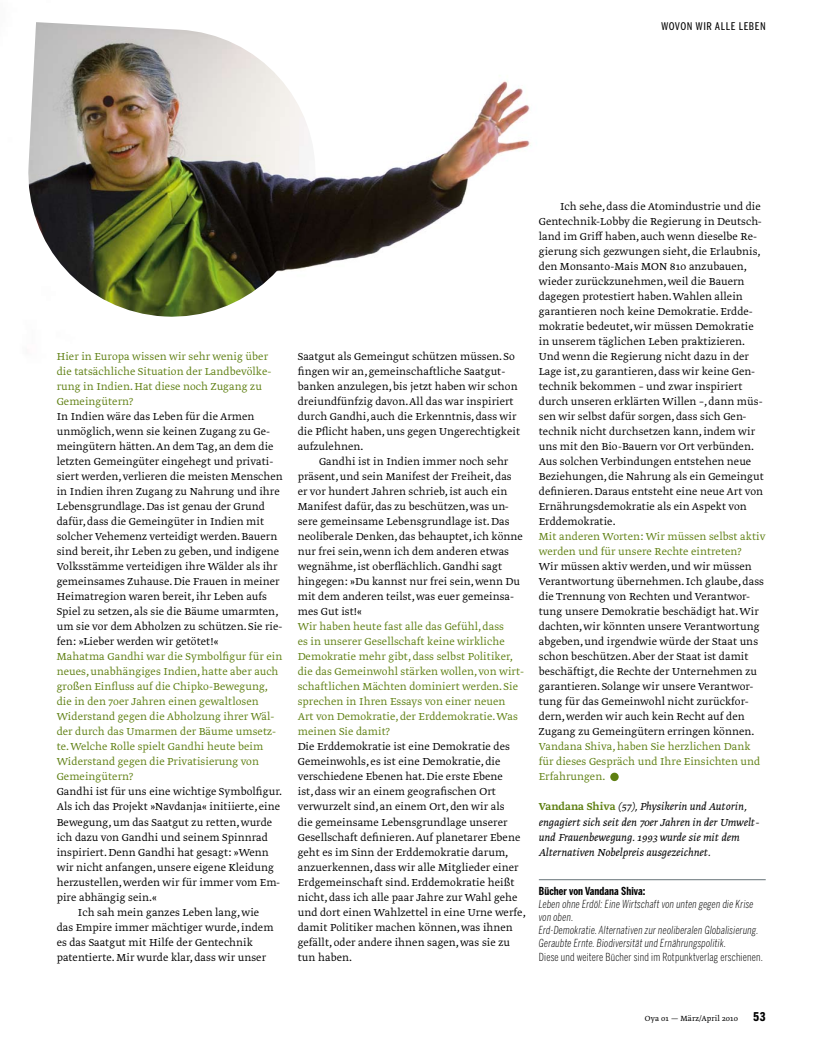
<style>
.page{position:relative;width:826px;height:1053px;background:#fff}
.page>*{position:absolute;margin:0;border:0;box-sizing:border-box;transform-origin:0 0}
.t1{font:13.12px "Benton Sans Comp Regular SC";letter-spacing:.04em;color:#000}
.t2{font:12px/15px "Greta Text Std Light Min";letter-spacing:.005em;color:#000}
.t3{font:12px/15px "Greta Text Std Light Min";letter-spacing:.005em;color:#5e7f11}
.t4{font:italic 300 12px/15px "Greta Text Std";letter-spacing:.005em;color:#000}
.t5{font:italic 300 11px/13.1px "Benton Sans Comp";letter-spacing:.02em;color:#000}
.t6{font:300 11px "Benton Sans Comp";letter-spacing:.02em;color:#000}
.t7{font:700 11px "Benton Sans Comp";letter-spacing:.01em;color:#000}
.t8{font:300 8.75px "Greta Text Std";letter-spacing:.015em;color:#000}
.s1{font-weight:500;font-style:normal;color:#5e7f11}
.s2{font-family:"Benton Sans Comp Bold SC";font-weight:400;font-size:15px}
</style>
<div class="page">
<img style="left:319px;top:80px;width:212px;height:185px">
<hr style="left:539px;top:879px;width:226px;height:1px;background:#677379">
<img style="left:28px;top:22px;width:291px;height:295px">
<div style="left:610px;top:772px;width:8px;height:9px;background:#5e7f11;border-radius:50%"></div>
<p class="t1" style="left:661px;top:18px;width:106px">WOVON WIR ALLE LEBEN</p>
<p class="t3" style="left:57px;top:350px;width:216px">Hier in Europa wissen wir sehr wenig über die tatsächliche Situation der Landbevölke&shy;rung in Indien. Hat diese noch Zugang zu Gemeingütern?</p>
<p class="t2" style="left:57px;top:410px;width:228px">In Indien wäre das Leben für die Armen unmöglich, wenn sie keinen Zugang zu Ge&shy;meingütern hätten. An dem Tag, an dem die letzten Gemeingüter eingehegt und privati&shy;siert werden, verlieren die meisten Menschen in Indien ihren Zugang zu Nahrung und ihre Lebensgrundlage. Das ist genau der Grund dafür, dass die Gemeingüter in Indien mit solcher Vehemenz verteidigt werden. Bauern sind bereit, ihr Leben zu geben, und indigene Volksstämme verteidigen ihre Wälder als ihr gemeinsames Zuhause. Die Frauen in meiner Heimatregion waren bereit, ihr Leben aufs Spiel zu setzen, als sie die Bäume umarmten, um sie vor dem Abholzen zu schützen. Sie rie&shy;fen: »Lieber werden wir getötet!«</p>
<p class="t3" style="left:57px;top:650px;width:227px">Mahatma Gandhi war die Symbolfigur für ein neues, unabhängiges Indien, hatte aber auch großen Einfluss auf die Chipko-Bewegung, die in den 70er Jahren einen gewaltlosen Widerstand gegen die Abholzung ihrer Wäl&shy;der durch das Umarmen der Bäume umsetz&shy;te. Welche Rolle spielt Gandhi heute beim Widerstand gegen die Privatisierung von Gemeingütern?</p>
<p class="t2" style="left:57px;top:785px;width:227px">Gandhi ist für uns eine wichtige Symbolfigur.</p>
<p class="t2" style="left:57px;top:800px;width:225px">Als ich das Projekt »Navdanja« initiierte, eine</p>
<p class="t2" style="left:57px;top:815px;width:217px">Bewegung, um das Saatgut zu retten, wurde</p>
<p class="t2" style="left:57px;top:830px;width:213px">ich dazu von Gandhi und seinem Spinnrad</p>
<p class="t2" style="left:57px;top:845px;width:214px">inspiriert. Denn Gandhi hat gesagt: »Wenn</p>
<p class="t2" style="left:57px;top:860px;width:219px">wir nicht anfangen, unsere eigene Kleidung</p>
<p class="t2" style="left:57px;top:875px;width:225px">herzustellen, werden wir für immer vom Em-</p>
<p class="t2" style="left:57px;top:890px;width:102px">pire abhängig sein.«</p>
<p class="t2" style="left:78px;top:905px;width:183px">Ich sah mein ganzes Leben lang, wie</p>
<p class="t2" style="left:57px;top:920px;width:218px">das Empire immer mächtiger wurde, indem</p>
<p class="t2" style="left:57px;top:935px;width:198px">es das Saatgut mit Hilfe der Gentechnik</p>
<p class="t2" style="left:57px;top:950px;width:211px">patentierte. Mir wurde klar, dass wir unser</p>
<p class="t2" style="left:298px;top:350px;width:224px">Saatgut als Gemeingut schützen müssen. So fingen wir an, gemeinschaftliche Saatgut&shy;banken anzulegen, bis jetzt haben wir schon dreiundfünfzig davon. All das war inspiriert durch Gandhi, auch die Erkenntnis, dass wir die Pflicht haben, uns gegen Ungerechtigkeit aufzulehnen.</p>
<p class="t2" style="left:298px;top:455px;width:227px;text-indent:21px">Gandhi ist in Indien immer noch sehr präsent, und sein Manifest der Freiheit, das er vor hundert Jahren schrieb, ist auch ein Manifest dafür, das zu beschützen, was un&shy;sere gemeinsame Lebensgrundlage ist. Das neoliberale Denken, das behauptet, ich könne nur frei sein, wenn ich dem anderen etwas wegnähme, ist oberflächlich. Gandhi sagt hingegen: »Du kannst nur frei sein, wenn Du mit dem anderen teilst, was euer gemeinsa&shy;mes Gut ist!«</p>
<p class="t3" style="left:298px;top:620px;width:228px">Wir haben heute fast alle das Gefühl, dass<br>es in unserer Gesellschaft keine wirkliche Demokratie mehr gibt, dass selbst Politiker, die das Gemeinwohl stärken wollen, von wirt&shy;schaftlichen Mächten dominiert werden. Sie sprechen in Ihren Essays von einer neuen Art von Demokratie, der Erddemokratie. Was meinen Sie damit?</p>
<p class="t2" style="left:298px;top:740px;width:229px">Die Erddemokratie ist eine Demokratie des Gemeinwohls, es ist eine Demokratie, die verschiedene Ebenen hat. Die erste Ebene<br>ist, dass wir an einem geografischen Ort verwurzelt sind, an einem Ort, den wir als<br>die gemeinsame Lebensgrundlage unserer Gesellschaft definieren. Auf planetarer Ebene geht es im Sinn der Erddemokratie darum, anzuerkennen, dass wir alle Mitglieder einer Erdgemeinschaft sind. Erddemokratie heißt nicht, dass ich alle paar Jahre zur Wahl gehe und dort einen Wahlzettel in eine Urne werfe, damit Politiker machen können, was ihnen gefällt, oder andere ihnen sagen, was sie zu tun haben.</p>
<p class="t2" style="left:539px;top:200px;width:226px;text-indent:21px">Ich sehe, dass die Atomindustrie und die Gentechnik-Lobby die Regierung in Deutsch&shy;land im Griff haben, auch wenn dieselbe Re&shy;gierung sich gezwungen sieht, die Erlaubnis, den Monsanto-Mais MON 810 anzubauen, wieder zurückzunehmen, weil die Bauern dagegen protestiert haben. Wahlen allein garantieren noch keine Demokratie. Erdde&shy;mokratie bedeutet, wir müssen Demokratie in unserem täglichen Leben praktizieren.<br>Und wenn die Regierung nicht dazu in der Lage ist, zu garantieren, dass wir keine Gen&shy;technik bekommen – und zwar inspiriert durch unseren erklärten Willen –, dann müs&shy;sen wir selbst dafür sorgen, dass sich Gen&shy;technik nicht durchsetzen kann, indem wir uns mit den Bio-Bauern vor Ort verbünden.<br>Aus solchen Verbindungen entstehen neue Beziehungen, die Nahrung als ein Gemeingut definieren. Daraus entsteht eine neue Art von Ernährungsdemokratie als ein Aspekt von Erddemokratie.</p>
<p class="t3" style="left:539px;top:530px;width:228px">Mit anderen Worten: Wir müssen selbst aktiv werden und für unsere Rechte eintreten?</p>
<p class="t2" style="left:539px;top:560px;width:227px">Wir müssen aktiv werden, und wir müssen Verantwortung übernehmen. Ich glaube, dass die Trennung von Rechten und Verantwor&shy;tung unsere Demokratie beschädigt hat. Wir dachten, wir könnten unsere Verantwortung abgeben, und irgendwie würde der Staat uns schon beschützen. Aber der Staat ist damit beschäftigt, die Rechte der Unternehmen zu garantieren. Solange wir unsere Verantwor&shy;tung für das Gemeinwohl nicht zurückfor&shy;dern, werden wir auch kein Recht auf den Zugang zu Gemeingütern erringen können.</p>
<p class="t3" style="left:539px;top:740px;width:223px">Vandana Shiva, haben Sie herzlichen Dank für dieses Gespräch und Ihre Einsichten und<br>Erfahrungen.</p>
<p class="t4" style="left:539px;top:800px;width:222px"><span class="s1">Vandana Shiva</span> (57), Physikerin und Autorin, engagiert sich seit den 70er Jahren in der Umwelt&shy;und Frauenbewegung. 1993 wurde sie mit dem Alternativen Nobelpreis ausgezeichnet.</p>
<p class="t7" style="left:539px;top:884px;width:108px">Bücher von Vandana Shiva:</p>
<p class="t5" style="left:539px;top:897px;width:221px">Leben ohne Erdöl: Eine Wirtschaft von unten gegen die Krise von oben.<br>Erd-Demokratie. Alternativen zur neoliberalen Globalisierung.<br>Geraubte Ernte. Biodiversität und Ernährungspolitik.</p>
<p class="t6" style="left:539px;top:950px;width:226px">Diese und weitere Bücher sind im Rotpunktverlag erschienen.</p>
<p class="t8" style="left:645px;top:1012px;width:122px">Oya 01 — März/April 2010 <span class="s2">53</span></p>
</div>
